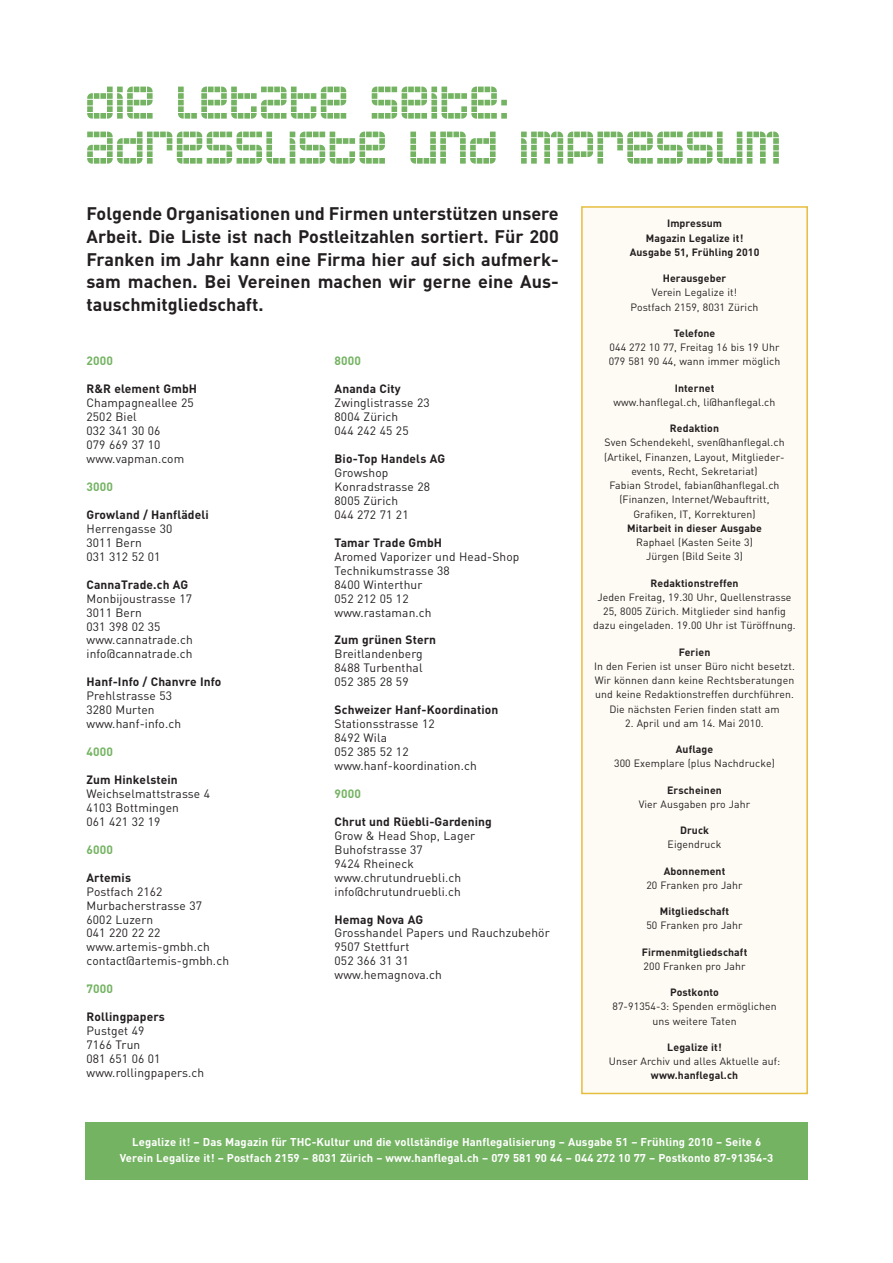
<style>
.page{position:relative;width:893px;height:1263px;background:#fff}
.page>*{position:absolute;margin:0;border:0;box-sizing:border-box;transform-origin:0 0}
.t1{font:60px/45px "Astronaut";color:#74b362}
.t2{font:700 18px/22.5px "DIN";color:#231f20;text-align:justify}
.t3{font:12px/14px "DIN";letter-spacing:.01em;color:#231f20}
.t4{font:700 12px "DIN";letter-spacing:.01em;color:#231f20}
.t5{font:700 12px "DIN";letter-spacing:.01em;color:#74b362}
.t6{font:700 11.25px/15.1px "DIN";letter-spacing:.01em;color:#fff;text-align:center}
.t7{font:10.5px/14.2px "DIN";letter-spacing:.01em;color:#231f20;text-align:center}
.t8{font:700 10.5px/14.2px "DIN";letter-spacing:.01em;color:#231f20;text-align:center}
</style>
<div class="page">
<div style="left:85px;top:1122px;width:723px;height:57px;background:#74b362"></div>
<div style="left:582px;top:207px;width:225px;height:886px;background:#fdfbf4"></div>
<div style="left:581px;top:206px;width:227px;height:888px;border:2px solid #e6bd3d"></div>
<h1 class="t1" style="left:83px;top:75px;width:698px">die letzte seite: adressliste und impressum</h1>
<p class="t2" style="left:87px;top:203px;width:474px">Folgende Organisationen und Firmen unterstützen unsere Arbeit. Die Liste ist nach Postleitzahlen sortiert. Für 200<br>Franken im Jahr kann eine Firma hier auf sich aufmerk&shy;sam machen. Bei Vereinen machen wir gerne eine Aus&shy;tauschmitgliedschaft.</p>
<p class="t5" style="left:87px;top:354px;width:28px">2000</p>
<p class="t4" style="left:87px;top:382px;width:112px">R&amp;R element GmbH</p>
<p class="t3" style="left:87px;top:396px;width:109px">Champagneallee 25<br>2502 Biel<br>032 341 30 06<br>079 669 37 10 www.vapman.com</p>
<p class="t5" style="left:87px;top:480px;width:28px">3000</p>
<p class="t4" style="left:87px;top:508px;width:124px">Growland / Hanflädeli</p>
<p class="t3" style="left:87px;top:522px;width:87px">Herrengasse 30<br>3011 Bern<br>031 312 52 01</p>
<p class="t4" style="left:87px;top:577px;width:103px">CannaTrade.ch AG</p>
<p class="t3" style="left:87px;top:591px;width:108px">Monbijoustrasse 17<br>3011 Bern<br>031 398 02 35 www.cannatrade.ch info@cannatrade.ch</p>
<p class="t4" style="left:87px;top:675px;width:136px">Hanf-Info / Chanvre Info</p>
<p class="t3" style="left:87px;top:689px;width:96px">Prehlstrasse 53<br>3280 Murten www.hanf-info.ch</p>
<p class="t5" style="left:87px;top:745px;width:28px">4000</p>
<p class="t4" style="left:87px;top:773px;width:93px">Zum Hinkelstein</p>
<p class="t3" style="left:87px;top:787px;width:125px">Weichselmattstrasse 4<br>4103 Bottmingen<br>061 421 32 19</p>
<p class="t5" style="left:87px;top:842px;width:28px">6000</p>
<p class="t4" style="left:87px;top:870px;width:46px">Artemis</p>
<p class="t3" style="left:87px;top:884px;width:144px">Postfach 2162<br>Murbacherstrasse 37<br>6002 Luzern<br>041 220 22 22 www.artemis-gmbh.ch contact@artemis-gmbh.ch</p>
<p class="t5" style="left:87px;top:982px;width:28px">7000</p>
<p class="t4" style="left:87px;top:1010px;width:80px">Rollingpapers</p>
<p class="t3" style="left:87px;top:1024px;width:119px">Pustget 49<br>7166 Trun<br>081 651 06 01 www.rollingpapers.ch</p>
<p class="t5" style="left:335px;top:354px;width:28px">8000</p>
<p class="t4" style="left:335px;top:382px;width:68px">Ananda City</p>
<p class="t3" style="left:335px;top:396px;width:97px">Zwinglistrasse 23<br>8004 Zürich<br>044 242 45 25</p>
<p class="t4" style="left:335px;top:452px;width:112px">Bio-Top Handels AG</p>
<p class="t3" style="left:335px;top:466px;width:97px">Growshop<br>Konradstrasse 28<br>8005 Zürich<br>044 272 71 21</p>
<p class="t4" style="left:335px;top:536px;width:109px">Tamar Trade GmbH</p>
<p class="t3" style="left:335px;top:550px;width:186px">Aromed Vaporizer und Head-Shop<br>Technikumstrasse 38<br>8400 Winterthur<br>052 212 05 12<br>www.rastaman.ch</p>
<p class="t4" style="left:335px;top:633px;width:103px">Zum grünen Stern</p>
<p class="t3" style="left:335px;top:647px;width:90px;text-align:justify">Breitlandenberg 8488 Turbenthal 052 385 28 59</p>
<p class="t4" style="left:335px;top:703px;width:165px">Schweizer Hanf-Koordination</p>
<p class="t3" style="left:335px;top:717px;width:144px">Stationsstrasse 12<br>8492 Wila<br>052 385 52 12 www.hanf-koordination.ch</p>
<p class="t5" style="left:335px;top:787px;width:28px">9000</p>
<p class="t4" style="left:335px;top:815px;width:159px">Chrut und Rüebli-Gardening</p>
<p class="t3" style="left:335px;top:829px;width:142px">Grow &amp; Head Shop, Lager<br>Buhofstrasse 37<br>9424 Rheineck www.chrutundruebli.ch info@chrutundruebli.ch</p>
<p class="t4" style="left:335px;top:912px;width:90px">Hemag Nova AG</p>
<p class="t3" style="left:335px;top:926px;width:217px">Grosshandel Papers und Rauchzubehör<br>9507 Stettfurt<br>052 366 31 31<br>www.hemagnova.ch</p>
<p class="t8" style="left:630px;top:217px;width:131px">Impressum<br>Magazin Legalize it!<br>Ausgabe 51, Frühling 2010</p>
<p class="t8" style="left:663px;top:271px;width:65px">Herausgeber</p>
<p class="t7" style="left:630px;top:286px;width:130px">Verein Legalize it!<br>Postfach 2159, 8031 Zürich</p>
<p class="t8" style="left:674px;top:326px;width:43px">Telefone</p>
<p class="t7" style="left:609px;top:340px;width:173px;text-align:left">044 272 10 77, Freitag 16 bis 19 Uhr<br>079 581 90 44, wann immer möglich</p>
<p class="t8" style="left:675px;top:381px;width:41px">Internet</p>
<p class="t7" style="left:614px;top:395px;width:163px">www.hanflegal.ch, li@hanflegal.ch</p>
<p class="t8" style="left:670px;top:421px;width:51px">Redaktion</p>
<p class="t7" style="left:604px;top:436px;width:182px">Sven Schendekehl, sven@hanflegal.ch (Artikel, Finanzen, Layout, Mitglieder&shy;events, Recht, Sekretariat)<br>Fabian Strodel, fabian@hanflegal.ch (Finanzen, Internet/Webauftritt, Grafiken, IT, Korrekturen)</p>
<p class="t8" style="left:627px;top:521px;width:136px">Mitarbeit in dieser Ausgabe</p>
<p class="t7" style="left:636px;top:535px;width:118px">Raphael (Kasten Seite 3)<br>Jürgen (Bild Seite 3)</p>
<p class="t8" style="left:651px;top:576px;width:89px">Redaktionstreffen</p>
<p class="t7" style="left:593px;top:590px;width:204px">Jeden Freitag, 19.30 Uhr, Quellenstrasse<br>25, 8005 Zürich. Mitglieder sind hanfig dazu eingeladen. 19.00 Uhr ist Türöffnung.</p>
<p class="t8" style="left:679px;top:645px;width:33px">Ferien</p>
<p class="t7" style="left:594px;top:659px;width:202px">In den Ferien ist unser Büro nicht besetzt.<br>Wir können dann keine Rechtsberatungen und keine Redaktionstreffen durchführen.<br>Die nächsten Ferien finden statt am</p>
<p class="t7" style="left:625px;top:716px;width:140px">2. April und am 14. Mai 2010.</p>
<p class="t8" style="left:676px;top:742px;width:39px">Auflage</p>
<p class="t7" style="left:614px;top:757px;width:162px">300 Exemplare (plus Nachdrucke)</p>
<p class="t8" style="left:667px;top:783px;width:56px">Erscheinen</p>
<p class="t7" style="left:639px;top:797px;width:113px">Vier Ausgaben pro Jahr</p>
<p class="t8" style="left:680px;top:823px;width:31px">Druck</p>
<p class="t7" style="left:668px;top:838px;width:55px">Eigendruck</p>
<p class="t8" style="left:664px;top:864px;width:63px">Abonnement</p>
<p class="t7" style="left:646px;top:878px;width:98px">20 Franken pro Jahr</p>
<p class="t8" style="left:660px;top:904px;width:71px">Mitgliedschaft</p>
<p class="t7" style="left:646px;top:919px;width:98px">50 Franken pro Jahr</p>
<p class="t8" style="left:642px;top:945px;width:107px">Firmenmitgliedschaft</p>
<p class="t7" style="left:644px;top:959px;width:103px">200 Franken pro Jahr</p>
<p class="t8" style="left:670px;top:985px;width:50px">Postkonto</p>
<p class="t7" style="left:612px;top:1000px;width:166px">87-91354-3: Spenden ermöglichen uns weitere Taten</p>
<p class="t8" style="left:667px;top:1040px;width:56px">Legalize it!</p>
<p class="t7" style="left:609px;top:1054px;width:173px">Unser Archiv und alles Aktuelle auf:</p>
<p class="t8" style="left:651px;top:1069px;width:89px">www.hanflegal.ch</p>
<p class="t6" style="left:120px;top:1135px;width:655px">Legalize it! – Das Magazin für THC-Kultur und die vollständige Hanflegalisierung – Ausgabe 51 – Frühling 2010 – Seite 6<br>Verein Legalize it! – Postfach 2159 – 8031 Zürich – www.hanflegal.ch – 079 581 90 44 – 044 272 10 77 – Postkonto 87-91354-3</p>
</div>
